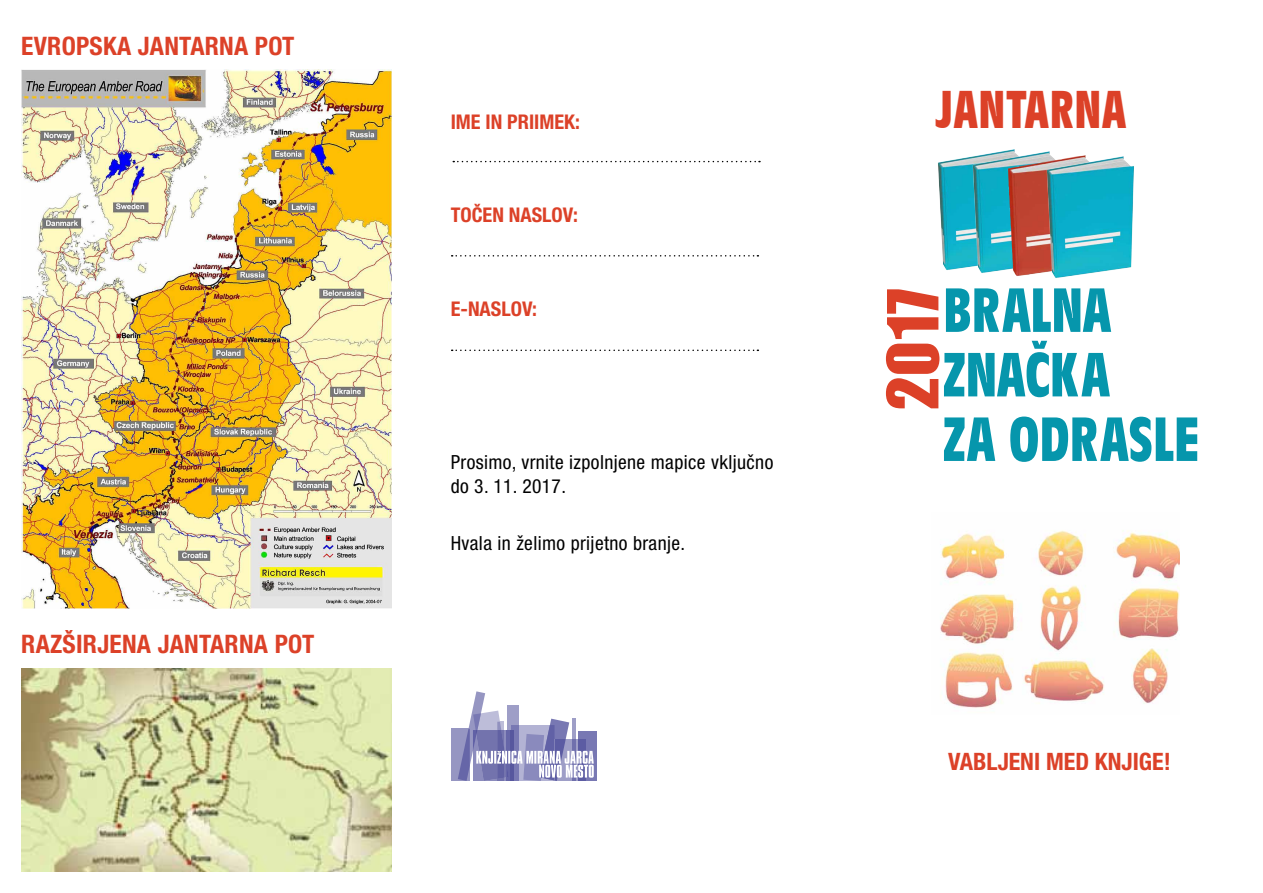
<style>
.page{position:relative;width:1263px;height:893px;background:#fff}
.page>*{position:absolute;margin:0;border:0;box-sizing:border-box;transform-origin:0 0}
.t1{font:72px "GENUINE";color:#dc4128}
.t2{font:700 condensed 58.5px/64.5px "Incised 901 BT";color:#0696ac}
.t3{font:700 condensed 49.5px "Incised 901 BT";letter-spacing:.02em;color:#dc4128}
.t4{font:700 condensed 25.5px "Helvetica Neue LT Pro";letter-spacing:.01em;color:#dc4128}
.t5{font:700 condensed 24px "Helvetica Neue LT Pro";color:#dc4128}
.t6{font:700 condensed 20.25px "Helvetica Neue LT Pro";color:#dc4128}
.t7{font:condensed 19.5px/24px "Helvetica Neue LT Pro";letter-spacing:.02em;color:#000}
</style>
<div class="page">
<svg style="left:453px;top:161px;width:307px;height:1px"></svg>
<svg style="left:452px;top:255px;width:306px;height:2px"></svg>
<svg style="left:452px;top:350px;width:306px;height:1px"></svg>
<img style="left:21px;top:69px;width:370px;height:540px">
<img style="left:21px;top:669px;width:370px;height:203px">
<img style="left:940px;top:530px;width:240px;height:178px">
<div style="left:451px;top:729px;width:19px;height:52px;background:#9696c2"></div>
<div style="left:578px;top:731px;width:19px;height:50px;background:#7878b3"></div>
<svg style="left:458px;top:691px;width:136px;height:90px"></svg>
<img style="left:938px;top:158px;width:24px;height:112px">
<img style="left:962px;top:152px;width:37px;height:121px">
<img style="left:999px;top:149px;width:37px;height:127px">
<img style="left:1036px;top:151px;width:98px;height:127px">
<h3 class="t4" style="left:21px;top:31px;width:275px">EVROPSKA JANTARNA POT</h3>
<h3 class="t4" style="left:21px;top:628px;width:295px">RAZŠIRJENA JANTARNA POT</h3>
<p class="t6" style="left:451px;top:109px;width:131px">IME IN PRIIMEK:</p>
<p class="t6" style="left:451px;top:203px;width:129px">TOČEN NASLOV:</p>
<p class="t6" style="left:451px;top:297px;width:88px">E-NASLOV:</p>
<p class="t7" style="left:451px;top:450px;width:324px">Prosimo, vrnite izpolnjene mapice vključno do 3. 11. 2017.</p>
<p class="t7" style="left:451px;top:531px;width:236px">Hvala in želimo prijetno branje.</p>
<h3 class="t3" style="left:935px;top:80px;width:192px">JANTARNA</h3>
<h2 class="t2" style="left:943px;top:278px;width:258px">BRALNA<br>ZNAČKA<br>ZA ODRASLE</h2>
<h1 class="t1" style="left:870px;top:411px;width:124px;rotate:-90deg">2017</h1>
<p class="t5" style="left:948px;top:747px;width:224px">VABLJENI MED KNJIGE!</p>
</div>
